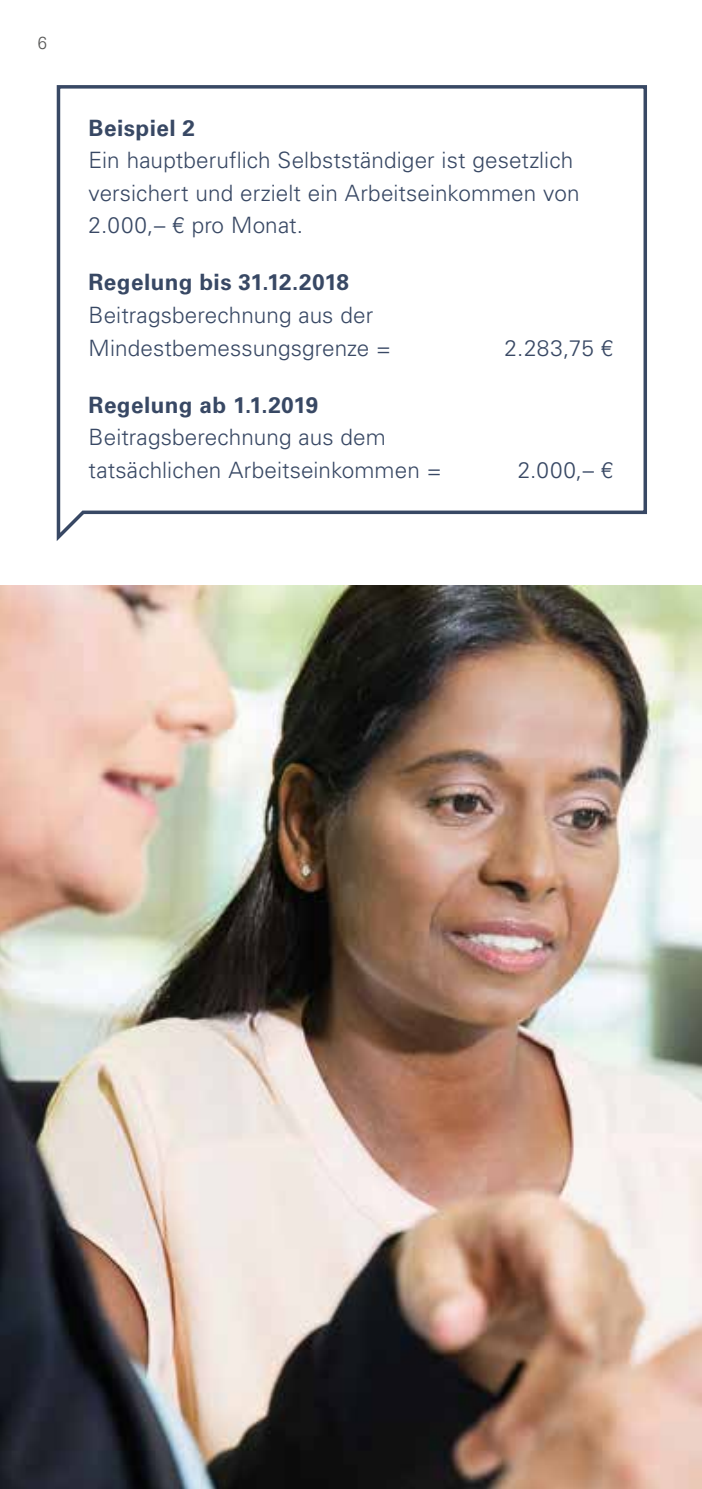
<style>
.page{position:relative;width:702px;height:1489px;background:#fff}
.page>*{position:absolute;margin:0;border:0;box-sizing:border-box;transform-origin:0 0}
.t1{font:300 22.5px/32.5px "Univers";letter-spacing:.005em;color:#384864}
.t2{font:700 22.5px "Univers";letter-spacing:.015em;color:#384864}
.t3{font:300 17.5px "Univers";color:#575756;scale:.95 1}
</style>
<div class="page">
<img style="left:0;top:586px;width:702px;height:902px">
<svg style="left:56px;top:85px;width:591px;height:456px"></svg>
<p class="t3" style="left:38px;top:33px;width:11px">6</p>
<p class="t2" style="left:89px;top:114px;width:108px">Beispiel 2</p>
<p class="t1" style="left:89px;top:144px;width:492px">Ein hauptberuflich Selbstständiger ist gesetzlich versichert und erzielt ein Arbeitseinkommen von<br>2.000,– € pro Monat.</p>
<p class="t2" style="left:89px;top:269px;width:262px">Regelung bis 31.12.2018</p>
<p class="t1" style="left:89px;top:299px;width:304px">Beitragsberechnung aus der<br>Mindestbemessungsgrenze =</p>
<p class="t1" style="left:504px;top:331px;width:110px">2.283,75 €</p>
<p class="t2" style="left:89px;top:392px;width:231px">Regelung ab 1.1.2019</p>
<p class="t1" style="left:89px;top:421px;width:354px">Beitragsberechnung aus dem tatsächlichen Arbeitseinkommen =</p>
<p class="t1" style="left:517px;top:453px;width:97px">2.000,– €</p>
</div>
